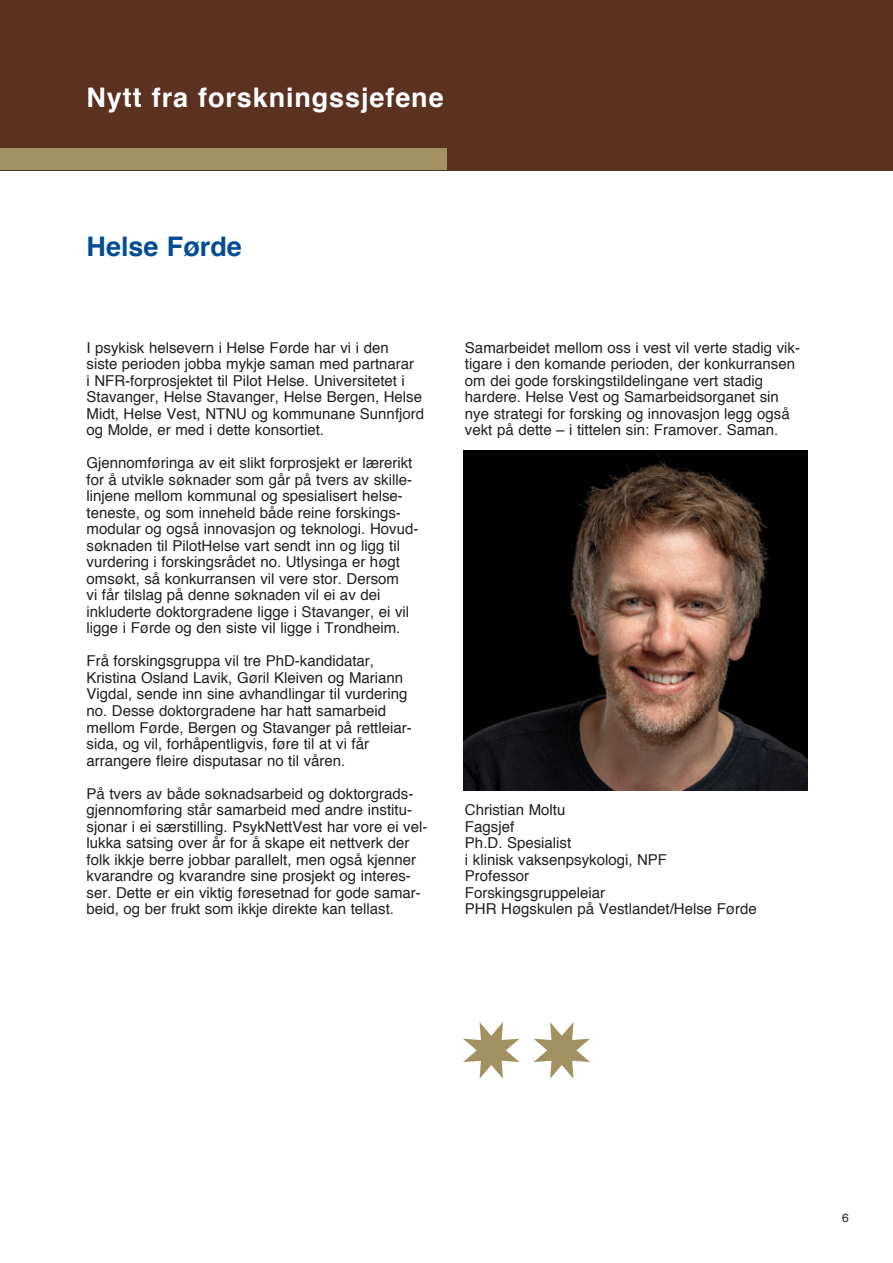
<style>
.page{position:relative;width:893px;height:1263px;background:#fff}
.page>*{position:absolute;margin:0;border:0;box-sizing:border-box;transform-origin:0 0}
.t1{font:700 27px "Helvetica";letter-spacing:.035em;color:#fff}
.t2{font:700 27px "Helvetica";color:#014d95}
.t3{font:15px/16.5px "Helvetica";color:#231f20}
.t4{font:12px "Helvetica";color:#231f20}
</style>
<div class="page">
<div style="left:0;top:0;width:893px;height:170px;background:#5b311f"></div>
<div style="left:0;top:149px;width:446px;height:21px;background:#a29161"></div>
<img style="left:463px;top:450px;width:345px;height:341px">
<svg style="left:463px;top:1022px;width:57px;height:57px"></svg>
<svg style="left:533px;top:1022px;width:57px;height:57px"></svg>
<h1 class="t1" style="left:87px;top:86px;width:359px">Nytt fra forskningssjefene</h1>
<h1 class="t2" style="left:87px;top:235px;width:157px">Helse førde</h1>
<p class="t3" style="left:87px;top:341px;width:339px">I psykisk helsevern i Helse Førde har vi i den<br>siste perioden jobba mykje saman med partnarar<br>i NFR-forprosjektet til Pilot Helse. universitetet i Stavanger, Helse Stavanger, Helse Bergen, Helse Midt, Helse Vest, NtNu og kommunane Sunnfjord og Molde, er med i dette konsortiet.</p>
<p class="t3" style="left:87px;top:456px;width:333px">gjennomføringa av eit slikt forprosjekt er lærerikt for å utvikle søknader som går på tvers av skille&shy;linjene mellom kommunal og spesialisert helse&shy;teneste, og som inneheld både reine forskings&shy;modular og også innovasjon og teknologi. Hovud&shy;søknaden til PilotHelse vart sendt inn og ligg til vurdering i forskingsrådet no. utlysinga er høgt omsøkt, så konkurransen vil vere stor. Dersom<br>vi får tilslag på denne søknaden vil ei av dei inkluderte doktorgradene ligge i Stavanger, ei vil ligge i Førde og den siste vil ligge i trondheim.</p>
<p class="t3" style="left:87px;top:654px;width:327px">Frå forskingsgruppa vil tre PhD-kandidatar, Kristina osland Lavik, gøril Kleiven og Mariann Vigdal, sende inn sine avhandlingar til vurdering no. Desse doktorgradene har hatt samarbeid mellom Førde, Bergen og Stavanger på rettleiar&shy;sida, og vil, forhåpentligvis, føre til at vi får arrangere fleire disputasar no til våren.</p>
<p class="t3" style="left:87px;top:786px;width:342px">På tvers av både søknadsarbeid og doktorgrads&shy;gjennomføring står samarbeid med andre institu&shy;sjonar i ei særstilling. PsykNettVest har vore ei vel&shy;lukka satsing over år for å skape eit nettverk der folk ikkje berre jobbar parallelt, men også kjenner kvarandre og kvarandre sine prosjekt og interes&shy;ser. Dette er ein viktig føresetnad for gode samar&shy;beid, og ber frukt som ikkje direkte kan tellast.</p>
<p class="t3" style="left:465px;top:341px;width:337px">Samarbeidet mellom oss i vest vil verte stadig vik&shy;tigare i den komande perioden, der konkurransen om dei gode forskingstildelingane vert stadig hardere. Helse Vest og Samarbeidsorganet sin nye strategi for forsking og innovasjon legg også vekt på dette – i tittelen sin: Framover. Saman.</p>
<p class="t3" style="left:465px;top:803px;width:293px">Christian Moltu<br>Fagsjef<br>Ph.D. Spesialist<br>i klinisk vaksenpsykologi, NPF<br>Professor<br>Forskings gruppeleiar<br>PHR Høgskulen på Vestlandet/Helse Førde</p>
<p class="t4" style="left:842px;top:1213px;width:8px">6</p>
</div>
